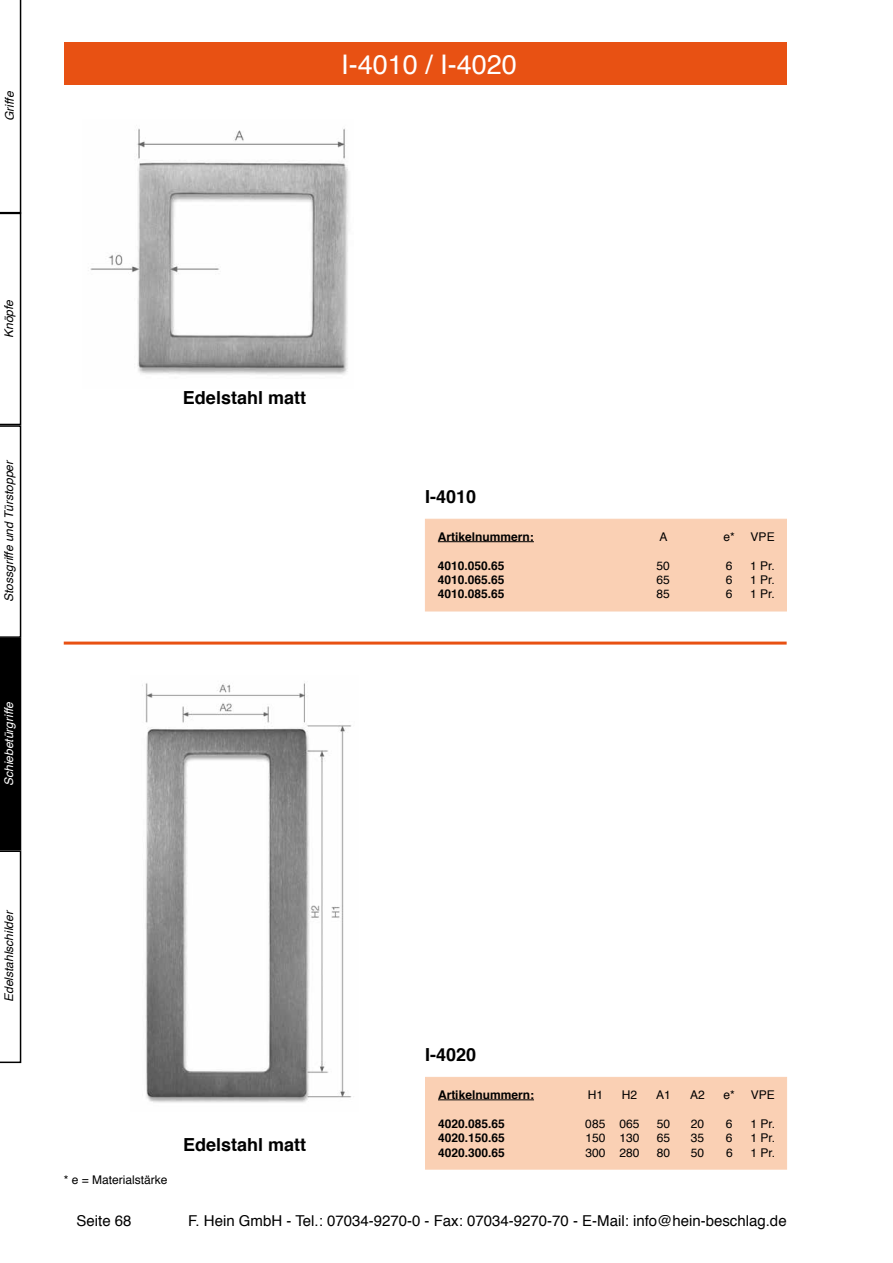
<style>
.page{position:relative;width:893px;height:1263px;background:#fff}
.page>*{position:absolute;margin:0;border:0;box-sizing:border-box;transform-origin:0 0}
.t1{font:27px "Helvetica";color:#fff}
.t2{font:700 18px "Helvetica";color:#000}
.t3{font:15px "Helvetica";color:#000}
.t4{font:12px "Helvetica";color:#000}
.t5{font:700 12px "Helvetica";color:#000}
.t6{font:italic 12px "Helvetica";color:#000}
.t7{font:italic 12px "Helvetica";color:#fff}
</style>
<div class="page">
<div style="left:64px;top:43px;width:723px;height:42px;background:#e85113"></div>
<svg style="left:0;top:0;width:21px;height:1063px"></svg>
<img style="left:90px;top:128px;width:259px;height:247px">
<div style="left:425px;top:519px;width:362px;height:92px;background:#fad0b4"></div>
<hr style="left:438px;top:541px;width:96px;height:1px;background:#000">
<img style="left:142px;top:683px;width:210px;height:420px">
<div style="left:425px;top:1077px;width:362px;height:92px;background:#fad0b4"></div>
<hr style="left:438px;top:1099px;width:96px;height:1px;background:#000">
<hr style="left:64px;top:642px;width:723px;height:3px;background:#e85113">
<p class="t6" style="left:0;top:121px;width:31px;rotate:-90deg">Griffe</p>
<h1 class="t1" style="left:341px;top:44px;width:177px">I -4010 / I -4020</h1>
<p class="t6" style="left:0;top:338px;width:40px;rotate:-90deg">Knöpfe</p>
<p class="t6" style="left:0;top:602px;width:144px;rotate:-90deg">Stossgriffe und Türstopper</p>
<p class="t7" style="left:0;top:786px;width:86px;rotate:-90deg">Schiebetürgriffe</p>
<h2 class="t2" style="left:183px;top:383px;width:125px">Edelstahl matt</h2>
<h2 class="t2" style="left:425px;top:482px;width:53px">I-4010</h2>
<p class="t5" style="left:438px;top:527px;width:98px">Artikelnummern:</p>
<p class="t4" style="left:660px;top:527px;width:10px">A</p>
<p class="t4" style="left:723px;top:527px;width:13px">e*</p>
<p class="t4" style="left:751px;top:527px;width:26px">VPE</p>
<p class="t5" style="left:438px;top:556px;width:68px">4010.050.65</p>
<p class="t4" style="left:657px;top:556px;width:15px">50</p>
<p class="t4" style="left:726px;top:556px;width:8px">6</p>
<p class="t4" style="left:750px;top:556px;width:26px">1 Pr.</p>
<p class="t5" style="left:438px;top:570px;width:68px">4010.065.65</p>
<p class="t4" style="left:657px;top:570px;width:15px">65</p>
<p class="t4" style="left:726px;top:570px;width:8px">6</p>
<p class="t4" style="left:750px;top:570px;width:26px">1 Pr.</p>
<p class="t5" style="left:438px;top:584px;width:68px">4010.085.65</p>
<p class="t4" style="left:657px;top:585px;width:15px">85</p>
<p class="t4" style="left:726px;top:585px;width:8px">6</p>
<p class="t4" style="left:750px;top:585px;width:26px">1 Pr.</p>
<p class="t6" style="left:0;top:1002px;width:93px;rotate:-90deg">Edelstahlschilder</p>
<p class="t4" style="left:64px;top:1170px;width:105px">* e = Materialstärke</p>
<h2 class="t2" style="left:183px;top:1130px;width:125px">Edelstahl matt</h2>
<h2 class="t2" style="left:425px;top:1040px;width:53px">I-4020</h2>
<p class="t5" style="left:438px;top:1085px;width:98px">Artikelnummern:</p>
<p class="t4" style="left:588px;top:1085px;width:17px">H1</p>
<p class="t4" style="left:622px;top:1085px;width:17px">H2</p>
<p class="t4" style="left:656px;top:1085px;width:16px">A1</p>
<p class="t4" style="left:690px;top:1085px;width:16px">A2</p>
<p class="t4" style="left:724px;top:1085px;width:13px">e*</p>
<p class="t4" style="left:751px;top:1085px;width:26px">VPE</p>
<p class="t5" style="left:438px;top:1114px;width:68px">4020.085.65</p>
<p class="t4" style="left:585px;top:1114px;width:56px">085 065</p>
<p class="t4" style="left:657px;top:1114px;width:15px">50</p>
<p class="t4" style="left:691px;top:1114px;width:15px">20</p>
<p class="t4" style="left:726px;top:1114px;width:8px">6</p>
<p class="t4" style="left:750px;top:1114px;width:26px">1 Pr.</p>
<p class="t5" style="left:438px;top:1128px;width:68px">4020.150.65</p>
<p class="t4" style="left:585px;top:1129px;width:56px">150 130</p>
<p class="t4" style="left:657px;top:1129px;width:15px">65</p>
<p class="t4" style="left:691px;top:1129px;width:15px">35</p>
<p class="t4" style="left:726px;top:1129px;width:8px">6</p>
<p class="t4" style="left:750px;top:1129px;width:26px">1 Pr.</p>
<p class="t5" style="left:438px;top:1142px;width:68px">4020.300.65</p>
<p class="t4" style="left:585px;top:1143px;width:56px">300 280</p>
<p class="t4" style="left:657px;top:1143px;width:15px">80</p>
<p class="t4" style="left:691px;top:1143px;width:15px">50</p>
<p class="t4" style="left:726px;top:1143px;width:8px">6</p>
<p class="t4" style="left:750px;top:1143px;width:26px">1 Pr.</p>
<p class="t3" style="left:77px;top:1209px;width:57px">Seite 68</p>
<p class="t3" style="left:188px;top:1209px;width:600px">F. Hein GmbH - Tel.: 07034-9270-0 - Fax: 07034-9270-70 - E-Mail: info@hein-beschlag.de</p>
</div>
